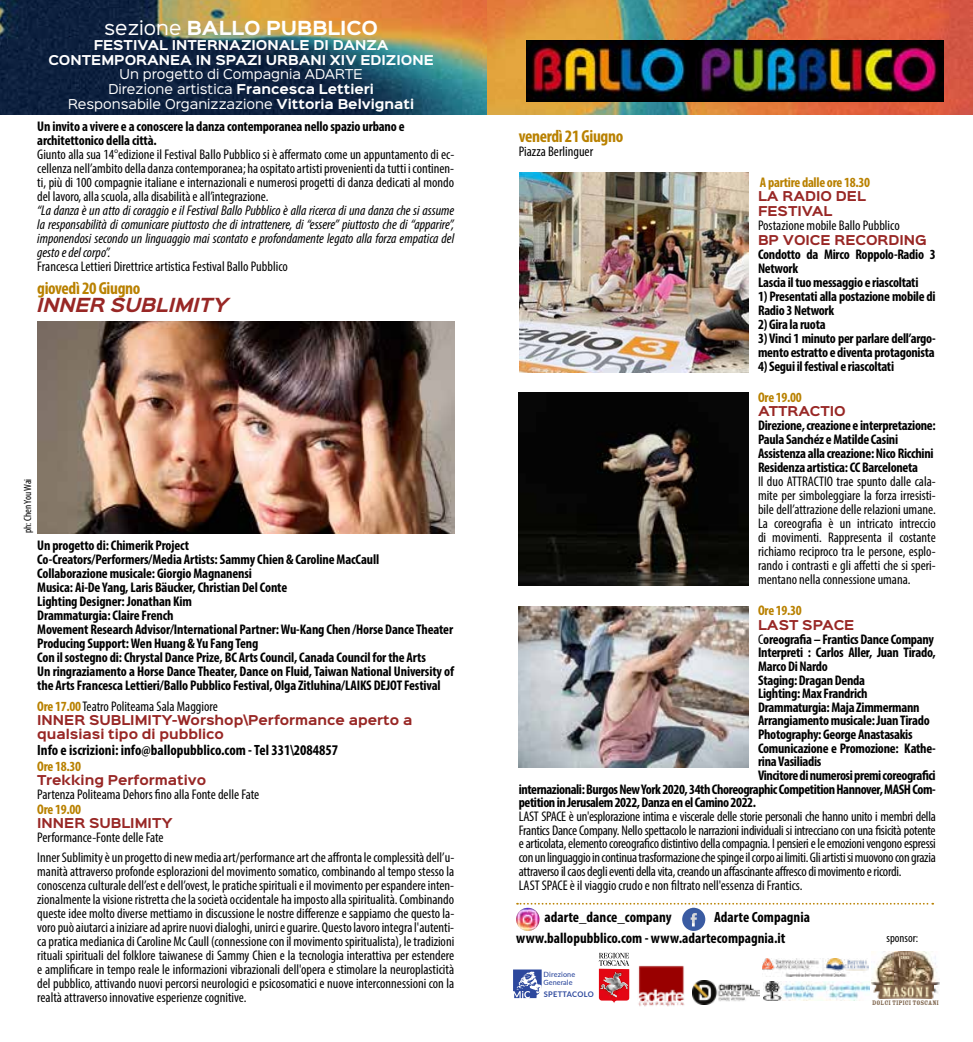
<style>
.page{position:relative;width:973px;height:1042px;background:#fff}
.page>*{position:absolute;margin:0;border:0;box-sizing:border-box;transform-origin:0 0}
.t1{font:700 condensed 17.5px "Myriad Pro";letter-spacing:-.02em;color:#b98100}
.t2{font:700 17.5px "Sinkin Sans 700";color:#fff}
.t3{font:italic 700 17.5px "Sinkin Sans 700";color:#982725}
.t4{font:700 condensed 14.88px/21px "Myriad Pro";color:#000}
.t5{font:condensed 14px/14px "Myriad Pro";letter-spacing:-.015em;color:#000;text-align:justify}
.t6{font:700 condensed 14px/14px "Myriad Pro";letter-spacing:-.02em;color:#000}
.t7{font:italic condensed 14px/14px "Myriad Pro";color:#000;text-align:justify}
.t8{font:700 condensed 14px "Myriad Pro";letter-spacing:-.02em;color:#b98100}
.t9{font:700 12.25px/14px "Sinkin Sans 700";color:#982725}
.t10{font:12.25px/14.7px "Sinkin Sans 400";color:#fff;text-align:center}
.t11{font:700 12.25px/14.7px "Sinkin Sans 700";color:#fff;text-align:center}
.t12{font:condensed 12.25px "Myriad Pro";color:#000}
.t13{font:condensed 10.5px "Myriad Pro";color:#000}
.t14{font:700 7.88px "Lato";letter-spacing:.045em;color:#2d489d;scale:.96 1}
.t15{font:7.17px "Rosewood Std Fill";color:#7a6047}
.t16{font:500 7.17px/7.7px "Lato";letter-spacing:.005em;color:#2d489d}
.t17{font:4.73px "Rosewood Std Fill";color:#faeecf}
.s1{font-family:"Sinkin Sans 400";font-weight:400}
.s2{font-family:"Sinkin Sans 700";font-weight:700}
.s3{font-weight:700;color:#b98100}
.s4{font-weight:400}
</style>
<div class="page">
<img style="left:0;top:0;width:487px;height:114px">
<svg style="left:487px;top:0;width:485px;height:114px;background:#c27c48"></svg>
<img style="left:526px;top:41px;width:417px;height:61px">
<img style="left:37px;top:322px;width:417px;height:211px">
<img style="left:519px;top:172px;width:229px;height:201px">
<img style="left:518px;top:393px;width:230px;height:192px">
<img style="left:518px;top:607px;width:230px;height:161px">
<svg style="left:517px;top:903px;width:416px;height:28px"></svg>
<svg style="left:869px;top:982px;width:71px;height:17px"></svg>
<img style="left:871px;top:951px;width:68px;height:34px">
<img style="left:871px;top:985px;width:63px;height:13px">
<svg style="left:934px;top:985px;width:5px;height:13px"></svg>
<img style="left:629px;top:965px;width:56px;height:42px">
<svg style="left:598px;top:953px;width:31px;height:50px"></svg>
<svg style="left:513px;top:969px;width:28px;height:29px"></svg>
<img style="left:762px;top:958px;width:106px;height:18px">
<img style="left:763px;top:981px;width:106px;height:20px">
<img style="left:692px;top:980px;width:67px;height:24px">
<p class="t2" style="left:104px;top:19px;width:275px"><span class="s1">sezione</span> BALLO PUBBLICO</p>
<p class="t11" style="left:48px;top:38px;width:387px">FESTIVAL INTERNAZIONALE DI DANZA<br>CONTEMPORANEA IN SPAZI URBANI XIV EDIZIONE</p>
<p class="t10" style="left:68px;top:66px;width:347px">Un progetto di Compagnia ADARTE<br>Direzione artistica <span class="s2">Francesca Lettieri<br></span>Responsabile Organizzazione <span class="s2">Vittoria Belvignati</span></p>
<p class="t6" style="left:37px;top:119px;width:369px">Un invito a vivere e a conoscere la danza contemporanea nello spazio urbano e architettonico della città.</p>
<p class="t5" style="left:37px;top:147px;width:418px">Giunto alla sua 14°edizione il Festival Ballo Pubblico si è affermato come un appuntamento di ec&shy;cellenza nell’ambito della danza contemporanea; ha ospitato artisti provenienti da tutti i continen&shy;ti, più di 100 compagnie italiane e internazionali e numerosi progetti di danza dedicati al mondo del lavoro, alla scuola, alla disabilità e all’integrazione.</p>
<p class="t7" style="left:37px;top:203px;width:418px">“La danza è un atto di coraggio e il Festival Ballo Pubblico è alla ricerca di una danza che si assume la responsabilità di comunicare piuttosto che di intrattenere, di “essere” piuttosto che di “apparire”, imponendosi secondo un linguaggio mai scontato e profondamente legato alla forza empatica del gesto e del corpo”.</p>
<p class="t5" style="left:37px;top:259px;width:252px">Francesca Lettieri Direttrice artistica Festival Ballo Pubblico</p>
<p class="t1" style="left:37px;top:278px;width:105px">giovedì 20 Giugno</p>
<p class="t3" style="left:37px;top:296px;width:193px">INNER SUBLIMITY</p>
<p class="t13" style="left:21px;top:533px;width:56px;rotate:-90deg">ph: Chen You Wai</p>
<p class="t6" style="left:37px;top:538px;width:418px">Un progetto di: Chimerik Project<br>Co-Creators/Performers/Media Artists: Sammy Chien &amp; Caroline MacCaull<br>Collaborazione musicale: Giorgio Magnanensi<br>Musica: Ai-De Yang, Laris Bäucker, Christian Del Conte<br>Lighting Designer: Jonathan Kim<br>Drammaturgia: Claire French<br>Movement Research Advisor/International Partner: Wu-Kang Chen /Horse Dance Theater Producing Support: Wen Huang &amp; Yu Fang Teng<br>Con il sostegno di: Chrystal Dance Prize, BC Arts Council, Canada Council for the Arts<br>Un ringraziamento a Horse Dance Theater, Dance on Fluid, Taiwan National University of the Arts Francesca Lettieri/Ballo Pubblico Festival, Olga Zitluhina/LAIKS DEJOT Festival</p>
<p class="t5" style="left:37px;top:699px;width:182px"><span class="s3">Ore 17.00</span> Teatro Politeama Sala Maggiore</p>
<p class="t9" style="left:37px;top:714px;width:376px">INNER SUBLIMITY-Worshop\Performance aperto a qualsiasi tipo di pubblico</p>
<p class="t4" style="left:37px;top:739px;width:302px">Info e iscrizioni: info@ballopubblico.com - Tel 331\2084857</p>
<p class="t8" style="left:37px;top:757px;width:45px">Ore 18.30</p>
<p class="t9" style="left:37px;top:773px;width:170px">Trekking Performativo</p>
<p class="t5" style="left:37px;top:787px;width:223px">Partenza Politeama Dehors fino alla Fonte delle Fate</p>
<p class="t8" style="left:37px;top:801px;width:45px">Ore 19.00</p>
<p class="t9" style="left:37px;top:817px;width:137px">INNER SUBLIMITY</p>
<p class="t5" style="left:37px;top:828px;width:418px;line-height:19.2px">Performance-Fonte delle Fate<br>Inner Sublimity è un progetto di new media art/performance art che affronta le complessità dell’u-</p>
<p class="t5" style="left:37px;top:864px;width:418px">manità attraverso profonde esplorazioni del movimento somatico, combinando al tempo stesso la conoscenza culturale dell’est e dell’ovest, le pratiche spirituali e il movimento per espandere inten&shy;zionalmente la visione ristretta che la società occidentale ha imposto alla spiritualità. Combinando queste idee molto diverse mettiamo in discussione le nostre differenze e sappiamo che questo la&shy;voro può aiutarci a iniziare ad aprire nuovi dialoghi, unirci e guarire. Questo lavoro integra l'autenti&shy;ca pratica medianica di Caroline Mc Caull (connessione con il movimento spiritualista), le tradizioni rituali spirituali del folklore taiwanese di Sammy Chien e la tecnologia interattiva per estendere e amplificare in tempo reale le informazioni vibrazionali dell'opera e stimolare la neuroplasticità del pubblico, attivando nuovi percorsi neurologici e psicosomatici e nuove interconnessioni con la realtà attraverso innovative esperienze cognitive.</p>
<p class="t1" style="left:518px;top:125px;width:106px">venerdì 21 Giugno</p>
<p class="t5" style="left:518px;top:144px;width:76px">Piazza Berlinguer</p>
<p class="t8" style="left:759px;top:173px;width:111px">A partire dalle ore 18.30</p>
<p class="t9" style="left:757px;top:190px;width:109px;line-height:14.7px">LA RADIO DEL<br>FESTIVAL</p>
<p class="t5" style="left:757px;top:218px;width:143px">Postazione mobile Ballo Pubblico</p>
<p class="t9" style="left:757px;top:234px;width:170px">BP VOICE RECORDING</p>
<p class="t6" style="left:757px;top:247px;width:179px">Condotto da Mirco Roppolo-Radio 3<br>Network<br>Lascia il tuo messaggio e riascoltati</p>
<p class="t6" style="left:757px;top:289px;width:179px">1) Presentati alla postazione mobile di<br>Radio 3 Network</p>
<p class="t6" style="left:757px;top:317px;width:69px">2) Gira la ruota</p>
<p class="t6" style="left:757px;top:331px;width:179px">3) Vinci 1 minuto per parlare dell’argo&shy;mento estratto e diventa protagonista</p>
<p class="t6" style="left:757px;top:359px;width:138px">4) Segui il festival e riascoltati</p>
<p class="t8" style="left:757px;top:388px;width:45px">Ore 19.00</p>
<p class="t9" style="left:757px;top:405px;width:89px">ATTRACTIO</p>
<p class="t6" style="left:757px;top:418px;width:179px">Direzione, creazione e interpretazione:<br>Paula Sanchéz e Matilde Casini Assistenza alla creazione: Nico Ricchini Residenza artistica: CC Barceloneta</p>
<p class="t5" style="left:757px;top:474px;width:179px">Il duo ATTRACTIO trae spunto dalle cala&shy;mite per simboleggiare la forza irresisti&shy;bile dell’attrazione delle relazioni umane.<br>La coreografia è un intricato intreccio di movimenti. Rappresenta il costante richiamo reciproco tra le persone, esplo&shy;rando i contrasti e gli affetti che si speri&shy;mentano nella connessione umana.</p>
<p class="t8" style="left:757px;top:602px;width:45px">Ore 19.30</p>
<p class="t9" style="left:757px;top:619px;width:98px">LAST SPACE</p>
<p class="t6" style="left:757px;top:631px;width:177px"><span class="s4">C</span>oreografia – Frantics Dance Company</p>
<p class="t6" style="left:757px;top:645px;width:179px">Interpreti : Carlos Aller, Juan Tirado,</p>
<p class="t6" style="left:757px;top:659px;width:71px">Marco Di Nardo</p>
<p class="t6" style="left:757px;top:672px;width:108px">Staging: Dragan Denda</p>
<p class="t6" style="left:757px;top:686px;width:111px">Lighting: Max Frandrich</p>
<p class="t6" style="left:757px;top:700px;width:163px">Drammaturgia: Maja Zimmermann</p>
<p class="t6" style="left:757px;top:713px;width:173px">Arrangiamento musicale: Juan Tirado</p>
<p class="t6" style="left:757px;top:727px;width:156px">Photography: George Anastasakis</p>
<p class="t6" style="left:757px;top:741px;width:179px">Comunicazione e Promozione: Kathe-</p>
<p class="t6" style="left:757px;top:754px;width:65px">rina Vasiliadis</p>
<p class="t6" style="left:757px;top:768px;width:179px">Vincitore di numerosi premi coreografici</p>
<p class="t6" style="left:518px;top:782px;width:418px">internazionali: Burgos New York 2020, 34th Choreographic Competition Hannover, MASH Com-</p>
<p class="t6" style="left:518px;top:795px;width:239px">petition in Jerusalem 2022, Danza en el Camino 2022.</p>
<p class="t5" style="left:518px;top:809px;width:418px;text-align:left">LAST SPACE è un'esplorazione intima e viscerale delle storie personali che hanno unito i membri della Frantics Dance Company. Nello spettacolo le narrazioni individuali si intrecciano con una fisicità potente e articolata, elemento coreografico distintivo della compagnia. I pensieri e le emozioni vengono espressi con un linguaggio in continua trasformazione che spinge il corpo ai limiti. Gli artisti si muovono con grazia attraverso il caos degli eventi della vita, creando un affascinante affresco di movimento e ricordi.<br>LAST SPACE è il viaggio crudo e non filtrato nell'essenza di Frantics.</p>
<p class="t4" style="left:516px;top:906px;width:295px;text-indent:198px">Adarte Compagnia www.ballopubblico.com - www.adartecompagnia.it</p>
<p class="t4" style="left:544px;top:906px;width:129px">adarte_dance_company</p>
<p class="t16" style="left:543px;top:970px;width:33px">Direzione<br>Generale</p>
<p class="t14" style="left:543px;top:988px;width:54px">SPETTACOLO</p>
<p class="t12" style="left:886px;top:930px;width:33px">sponsor:</p>
<p class="t17" style="left:900px;top:955px;width:10px">1885</p>
<p class="t15" style="left:872px;top:999px;width:68px">DOLCI TIPICI TOSCANI</p>
</div>
